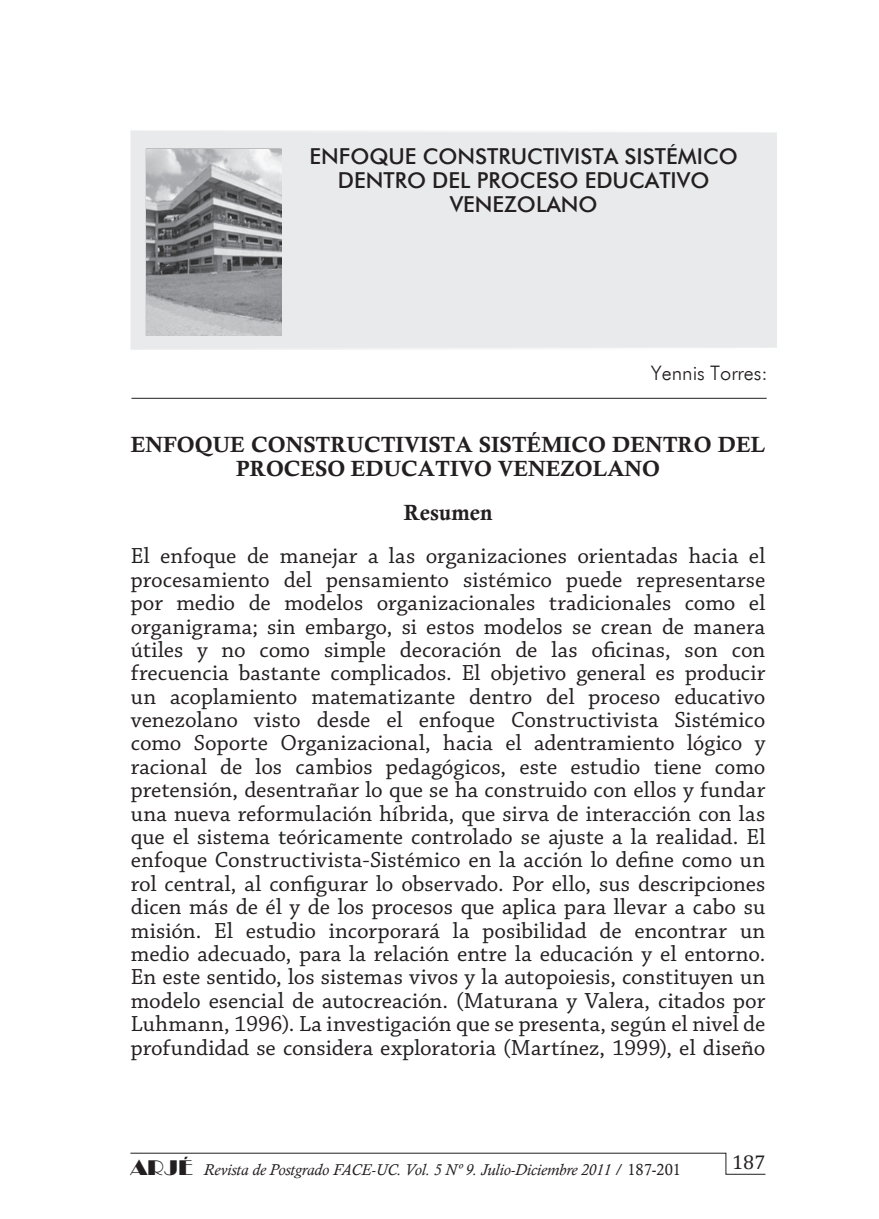
<style>
.page{position:relative;width:879px;height:1219px;background:#fff}
.page>*{position:absolute;margin:0;border:0;box-sizing:border-box;transform-origin:0 0}
.t1{font:23px/23.4px "Chaparral Pro";color:#231f20;text-align:justify}
.t2{font:22px/24px "Calis MT Bol";color:#231f20;text-align:center}
.t3{font:22px/24px "Futuri Regular SWFTE";color:#231f20;text-align:center}
.t4{font:20px "Futuri Light Regular SWFTE";color:#231f20}
.t5{font:20px "Cambria";color:#231f20}
.t6{font:italic 16px "Calisto";color:#231f20}
.s1{font-family:"Broadway";font-style:normal;font-size:20px}
.s2{font-style:normal}
</style>
<div class="page">
<svg style="left:130px;top:1153px;width:636px;height:22px"></svg>
<div style="left:130px;top:130px;width:647px;height:220px;background:#e9eaeb"></div>
<hr style="left:131px;top:398px;width:635px;height:1px;background:#231f20">
<img style="left:146px;top:149px;width:135px;height:186px">
<p class="t3" style="left:309px;top:144px;width:430px">ENFOQUE CONSTRUCTIVISTA SISTÉMICO<br>DENTRO DEL PROCESO EDUCATIVO<br>VENEZOLANO</p>
<p class="t4" style="left:651px;top:360px;width:118px">Yennis Torres:</p>
<p class="t2" style="left:131px;top:433px;width:636px">ENFOQUE CONSTRUCTIVISTA SISTÉMICO DENTRO DEL<br>PROCESO EDUCATIVO VENEZOLANO</p>
<p class="t2" style="left:404px;top:501px;width:90px">Resumen</p>
<p class="t1" style="left:131px;top:545px;width:636px">El enfoque de manejar a las organizaciones orientadas hacia el procesamiento del pensamiento sistémico puede representarse por medio de modelos organizacionales tradicionales como el organigrama; sin embargo, si estos modelos se crean de manera útiles y no como simple decoración de las oficinas, son con frecuencia bastante complicados. El objetivo general es producir un acoplamiento matematizante dentro del proceso educativo venezolano visto desde el enfoque Constructivista Sistémico como Soporte Organizacional, hacia el adentramiento lógico y racional de los cambios pedagógicos, este estudio tiene como pretensión, desentrañar lo que se ha construido con ellos y fundar una nueva reformulación híbrida, que sirva de interacción con las que el sistema teóricamente controlado se ajuste a la realidad. El enfoque Constructivista-Sistémico en la acción lo define como un rol central, al configurar lo observado. Por ello, sus descripciones dicen más de él y de los procesos que aplica para llevar a cabo su misión. El estudio incorporará la posibilidad de encontrar un medio adecuado, para la relación entre la educación y el entorno.<br>En este sentido, los sistemas vivos y la autopoiesis, constituyen un modelo esencial de autocreación. (Maturana y Valera, citados por Luhmann, 1996). La investigación que se presenta, según el nivel de profundidad se considera exploratoria (Martínez, 1999), el diseño</p>
<p class="t6" style="left:130px;top:1160px;width:552px"><span class="s1">ARJÉ</span> Revista de Postgrado FACE-UC. Vol. 5 Nº 9. Julio-Diciembre 2011 <span class="s2">/ 187-201</span></p>
<p class="t5" style="left:732px;top:1150px;width:35px">187</p>
</div>
